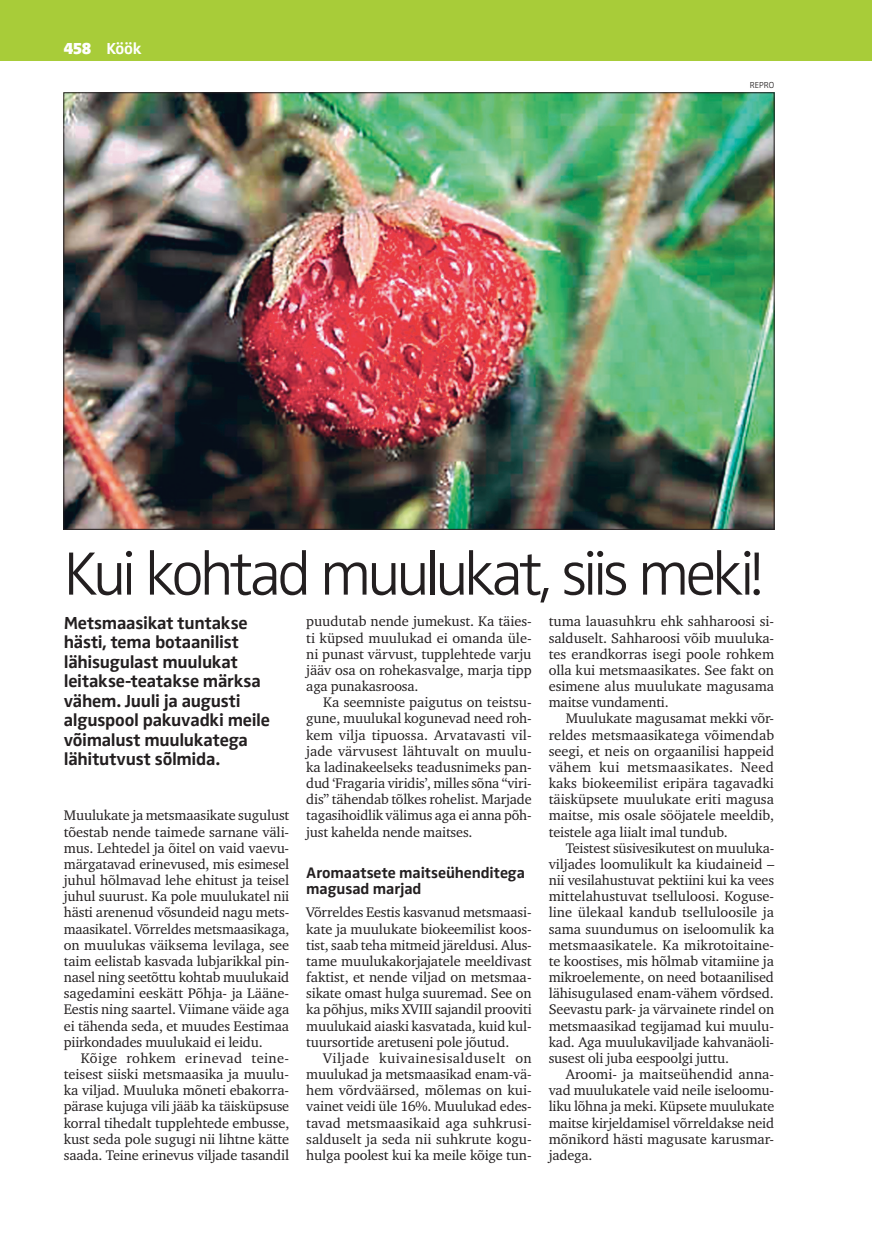
<style>
.page{position:relative;width:872px;height:1234px;background:#fff}
.page>*{position:absolute;margin:0;border:0;box-sizing:border-box;transform-origin:0 0}
.t1{font:300 63px "Zwo Pro";letter-spacing:-.07em;color:#231f20}
.t2{font:700 18px/19.5px "Zwo Pro";letter-spacing:-.015em;color:#231f20}
.t3{font:700 16.5px "Zwo Pro";color:#fff}
.t4{font:700 15.75px/16.5px "Zwo Pro";letter-spacing:-.01em;color:#231f20}
.t5{font:14.25px/16.2px "Charter ITC";letter-spacing:-.01em;color:#231f20;text-align:justify}
.t6{font:300 9px "Zwo Pro";color:#231f20}
.s1{font-weight:900}
</style>
<div class="page">
<div style="left:0;top:0;width:872px;height:60px;background:#a8cc39"></div>
<img style="left:66px;top:95px;width:706px;height:432px">
<p class="t3" style="left:64px;top:39px;width:79px"><span class="s1">458</span> Köök</p>
<p class="t6" style="left:749px;top:80px;width:26px">REPRO</p>
<h1 class="t1" style="left:64px;top:537px;width:701px">Kui kohtad muulukat, siis meki!</h1>
<p class="t2" style="left:64px;top:613px;width:208px">Metsmaasikat tuntakse hästi, tema botaanilist lähisugulast muulukat leitakse-teatakse märksa vähem. Juuli ja augusti alguspool pakuvadki meile võimalust muulukatega lähitutvust sõlmida.</p>
<p class="t5" style="left:64px;top:807px;width:227px">Muulukate ja metsmaasikate sugulust tõestab nende taimede sarnane väli&shy;mus. Lehtedel ja õitel on vaid vaevu&shy;märgatavad erinevused, mis esimesel juhul hõlmavad lehe ehitust ja teisel juhul suurust. Ka pole muulukatel nii hästi arenenud võsundeid nagu mets&shy;maasikatel. Võrreldes metsmaasikaga, on muulukas väiksema levilaga, see taim eelistab kasvada lubjarikkal pin&shy;nasel ning seetõttu kohtab muulukaid sagedamini eeskätt Põhja- ja Lääne-Eestis ning saartel. Viimane väide aga ei tähenda seda, et muudes Eestimaa piirkondades muulukaid ei leidu.</p>
<p class="t5" style="left:64px;top:1049px;width:227px;text-indent:17px">Kõige rohkem erinevad teine&shy;teisest siiski metsmaasika ja muulu&shy;ka viljad. Muuluka mõneti ebakorra&shy;pärase kujuga vili jääb ka täisküpsuse korral tihedalt tupplehtede embusse, kust seda pole sugugi nii lihtne kätte saada. Teine erinevus viljade tasandil</p>
<p class="t5" style="left:306px;top:613px;width:227px">puudutab nende jumekust. Ka täies&shy;ti küpsed muulukad ei omanda üle&shy;ni punast värvust, tupplehtede varju jääv osa on rohekasvalge, marja tipp aga punakasroosa.</p>
<p class="t5" style="left:306px;top:694px;width:227px;text-indent:17px">Ka seemniste paigutus on teistsu&shy;gune, muulukal kogunevad need roh&shy;kem vilja tipuossa. Arvatavasti vil&shy;jade värvusest lähtuvalt on muulu&shy;ka ladinakeelseks teadusnimeks pan&shy;dud ‘Fragaria viridis’, milles sõna “viri&shy;dis” tähendab tõlkes rohelist. Marjade tagasihoidlik välimus aga ei anna põh&shy;just kahelda nende maitses.</p>
<p class="t4" style="left:306px;top:864px;width:220px">Aromaatsete maitseühenditega magusad marjad</p>
<p class="t5" style="left:306px;top:904px;width:227px">Võrreldes Eestis kasvanud metsmaasi&shy;kate ja muulukate biokeemilist koos&shy;tist, saab teha mitmeid järeldusi. Alus&shy;tame muulukakorjajatele meeldivast faktist, et nende viljad on metsmaa&shy;sikate omast hulga suuremad. See on ka põhjus, miks XVIII sajandil prooviti muulukaid aiaski kasvatada, kuid kul&shy;tuursortide aretuseni pole jõutud.</p>
<p class="t5" style="left:306px;top:1049px;width:227px;text-indent:17px">Viljade kuivainesisalduselt on muulukad ja metsmaasikad enam-vä&shy;hem võrdväärsed, mõlemas on kui&shy;vainet veidi üle 16%. Muulukad edes&shy;tavad metsmaasikaid aga suhkrusi&shy;salduselt ja seda nii suhkrute kogu&shy;hulga poolest kui ka meile kõige tun-</p>
<p class="t5" style="left:549px;top:613px;width:227px">tuma lauasuhkru ehk sahharoosi si&shy;salduselt. Sahharoosi võib muuluka&shy;tes erandkorras isegi poole rohkem olla kui metsmaasikates. See fakt on esimene alus muulukate magusama maitse vundamenti.</p>
<p class="t5" style="left:549px;top:710px;width:227px;text-indent:17px">Muulukate magusamat mekki võr&shy;reldes metsmaasikatega võimendab seegi, et neis on orgaanilisi happeid vähem kui metsmaasikates. Need kaks biokeemilist eripära tagavadki täisküpsete muulukate eriti magusa maitse, mis osale sööjatele meeldib, teistele aga liialt imal tundub.</p>
<p class="t5" style="left:549px;top:839px;width:227px;text-indent:17px">Teistest süsivesikutest on muuluka&shy;viljades loomulikult ka kiudaineid – nii vesilahustuvat pektiini kui ka vees mittelahustuvat tselluloosi. Koguse&shy;line ülekaal kandub tselluloosile ja sama suundumus on iseloomulik ka metsmaasikatele. Ka mikrotoitaine&shy;te koostises, mis hõlmab vitamiine ja mikroelemente, on need botaanilised lähisugulased enam-vähem võrdsed.<br>Seevastu park- ja värvainete rindel on metsmaasikad tegijamad kui muulu&shy;kad. Aga muulukaviljade kahvanäoli&shy;susest oli juba eespoolgi juttu.</p>
<p class="t5" style="left:549px;top:1065px;width:227px;text-indent:17px">Aroomi- ja maitseühendid anna&shy;vad muulukatele vaid neile iseloomu&shy;liku lõhna ja meki. Küpsete muulukate maitse kirjeldamisel võrreldakse neid mõnikord hästi magusate karusmar&shy;jadega.</p>
</div>
